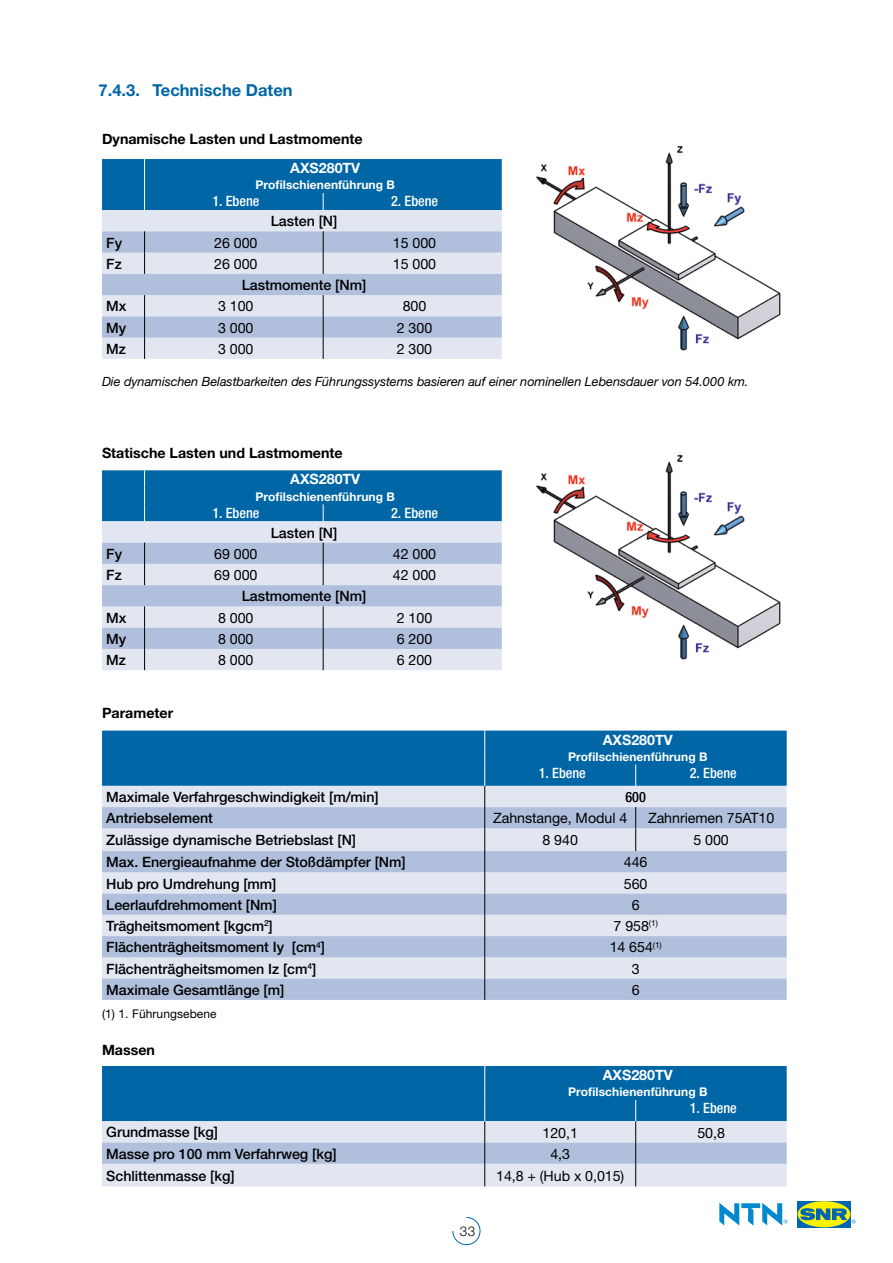
<style>
.page{position:relative;width:893px;height:1263px;background:#fff}
.page>*{position:absolute;margin:0;border:0;box-sizing:border-box;transform-origin:0 0}
.t1{font:700 16.5px "Helvetica Neue";color:#0066a6}
.t2{font:500 14.25px "Helvetica Neue";letter-spacing:-.005em;color:#000}
.t3{font:14.25px "Helvetica Neue";letter-spacing:-.005em;color:#000}
.t4{font:700 14.25px "Helvetica Neue";color:#000}
.t5{font:500 condensed 14.25px "Helvetica Neue";letter-spacing:-.005em;color:#fff}
.t6{font:700 14.25px "Helvetica Neue";color:#fff}
.t7{font:500 condensed 14.25px "Helvetica Neue";color:#000}
.t8{font:300 13.5px "Helvetica Neue";color:#000}
.t9{font:italic 12.75px "Helvetica Neue CE";letter-spacing:-.005em;color:#000}
.t10{font:700 12px "Helvetica Neue";letter-spacing:.005em;color:#fff}
.t11{font:12px "Helvetica Neue";letter-spacing:.005em;color:#000}
</style>
<div class="page">
<svg style="left:719px;top:1203px;width:69px;height:22px"></svg>
<svg style="left:797px;top:1201px;width:54px;height:26px"></svg>
<div style="left:798px;top:1201px;width:52px;height:26px;background:#fff200;border-radius:50%"></div>
<svg style="left:800px;top:1208px;width:55px;height:15px"></svg>
<svg style="left:452px;top:1217px;width:29px;height:28px"></svg>
<img style="left:536px;top:145px;width:245px;height:206px">
<img style="left:536px;top:454px;width:245px;height:206px">
<svg style="left:102px;top:730px;width:685px;height:270px;background:#9fbcd9"></svg>
<svg style="left:102px;top:1066px;width:685px;height:120px;background:#71a4ca"></svg>
<div style="left:102px;top:210px;width:400px;height:21px;background:#e1e6f1"></div>
<svg style="left:102px;top:231px;width:400px;height:128px;background:#c8d2e6"></svg>
<div style="left:102px;top:159px;width:400px;height:51px;background:#0066a6"></div>
<svg style="left:102px;top:521px;width:400px;height:22px;background:#dfe5f0"></svg>
<svg style="left:102px;top:543px;width:400px;height:127px;background:#c8d2e5"></svg>
<div style="left:102px;top:470px;width:400px;height:51px;background:#0066a6"></div>
<p class="t1" style="left:99px;top:80px;width:195px">7.4.3. Technische Daten</p>
<p class="t4" style="left:102px;top:130px;width:262px">Dynamische Lasten und Lastmomente</p>
<p class="t6" style="left:290px;top:159px;width:71px">AXS280TV</p>
<p class="t10" style="left:256px;top:178px;width:141px">Profilschienenführung B</p>
<p class="t5" style="left:212px;top:193px;width:49px">1. Ebene</p>
<p class="t5" style="left:391px;top:193px;width:49px">2. Ebene</p>
<p class="t2" style="left:271px;top:213px;width:68px">Lasten [N]</p>
<p class="t2" style="left:106px;top:234px;width:17px">Fy</p>
<p class="t3" style="left:214px;top:234px;width:45px">26 000</p>
<p class="t3" style="left:393px;top:234px;width:45px">15 000</p>
<p class="t2" style="left:106px;top:255px;width:17px">Fz</p>
<p class="t3" style="left:214px;top:255px;width:45px">26 000</p>
<p class="t3" style="left:393px;top:255px;width:45px">15 000</p>
<p class="t2" style="left:242px;top:276px;width:126px">Lastmomente [Nm]</p>
<p class="t2" style="left:106px;top:298px;width:22px">Mx</p>
<p class="t3" style="left:218px;top:298px;width:37px">3 100</p>
<p class="t3" style="left:403px;top:298px;width:25px">800</p>
<p class="t2" style="left:106px;top:319px;width:22px">My</p>
<p class="t3" style="left:218px;top:319px;width:37px">3 000</p>
<p class="t3" style="left:397px;top:319px;width:37px">2 300</p>
<p class="t2" style="left:106px;top:340px;width:21px">Mz</p>
<p class="t3" style="left:218px;top:340px;width:37px">3 000</p>
<p class="t3" style="left:397px;top:340px;width:37px">2 300</p>
<p class="t9" style="left:102px;top:374px;width:648px">Die dynamischen Belastbarkeiten des Führungssystems basieren auf einer nominellen Lebensdauer von 54.000 km.</p>
<p class="t4" style="left:102px;top:444px;width:242px">Statische Lasten und Lastmomente</p>
<p class="t6" style="left:290px;top:470px;width:71px">AXS280TV</p>
<p class="t10" style="left:256px;top:489px;width:141px">Profilschienenführung B</p>
<p class="t5" style="left:212px;top:504px;width:49px">1. Ebene</p>
<p class="t5" style="left:391px;top:504px;width:49px">2. Ebene</p>
<p class="t2" style="left:271px;top:524px;width:68px">Lasten [N]</p>
<p class="t2" style="left:106px;top:545px;width:17px">Fy</p>
<p class="t3" style="left:214px;top:545px;width:45px">69 000</p>
<p class="t3" style="left:393px;top:545px;width:45px">42 000</p>
<p class="t2" style="left:106px;top:566px;width:17px">Fz</p>
<p class="t3" style="left:214px;top:566px;width:45px">69 000</p>
<p class="t3" style="left:393px;top:566px;width:45px">42 000</p>
<p class="t2" style="left:242px;top:588px;width:126px">Lastmomente [Nm]</p>
<p class="t2" style="left:106px;top:609px;width:22px">Mx</p>
<p class="t3" style="left:218px;top:609px;width:37px">8 000</p>
<p class="t3" style="left:397px;top:609px;width:37px">2 100</p>
<p class="t2" style="left:106px;top:630px;width:22px">My</p>
<p class="t3" style="left:218px;top:630px;width:37px">8 000</p>
<p class="t3" style="left:397px;top:630px;width:37px">6 200</p>
<p class="t2" style="left:106px;top:651px;width:21px">Mz</p>
<p class="t3" style="left:218px;top:652px;width:37px">8 000</p>
<p class="t3" style="left:397px;top:652px;width:37px">6 200</p>
<p class="t4" style="left:102px;top:704px;width:73px">Parameter</p>
<p class="t6" style="left:603px;top:731px;width:71px">AXS280TV</p>
<p class="t10" style="left:568px;top:749px;width:141px">Profilschienenführung B</p>
<p class="t5" style="left:539px;top:764px;width:49px">1. Ebene</p>
<p class="t5" style="left:690px;top:764px;width:49px">2. Ebene</p>
<p class="t2" style="left:106px;top:788px;width:274px">Maximale Verfahrgeschwindigkeit [m/min]</p>
<p class="t7" style="left:625px;top:788px;width:22px">600</p>
<p class="t2" style="left:106px;top:810px;width:108px">Antriebselement</p>
<p class="t3" style="left:493px;top:810px;width:136px">Zahnstange, Modul 4</p>
<p class="t3" style="left:648px;top:810px;width:128px">Zahnriemen 75AT10</p>
<p class="t2" style="left:106px;top:832px;width:251px">Zulässige dynamische Betriebslast [N]</p>
<p class="t3" style="left:542px;top:832px;width:37px">8 940</p>
<p class="t3" style="left:693px;top:832px;width:37px">5 000</p>
<p class="t2" style="left:106px;top:854px;width:301px">Max. Energieaufnahme der Stoßdämpfer [Nm]</p>
<p class="t3" style="left:624px;top:854px;width:25px">446</p>
<p class="t2" style="left:106px;top:875px;width:172px">Hub pro Umdrehung [mm]</p>
<p class="t3" style="left:624px;top:875px;width:25px">560</p>
<p class="t2" style="left:106px;top:896px;width:172px">Leerlaufdrehmoment [Nm]</p>
<p class="t3" style="left:632px;top:896px;width:9px">6</p>
<p class="t2" style="left:106px;top:917px;width:168px">Trägheitsmoment [kgcm<sup>2</sup>]</p>
<p class="t3" style="left:614px;top:917px;width:46px">7 958<sup>(1)</sup></p>
<p class="t2" style="left:106px;top:939px;width:220px">Flächenträgheitsmoment Iy [cm<sup>4</sup>]</p>
<p class="t3" style="left:610px;top:939px;width:54px">14 654<sup>(1)</sup></p>
<p class="t2" style="left:106px;top:960px;width:211px">Flächenträgheitsmomen Iz [cm<sup>4</sup>]</p>
<p class="t3" style="left:632px;top:960px;width:9px">3</p>
<p class="t2" style="left:106px;top:981px;width:179px">Maximale Gesamtlänge [m]</p>
<p class="t3" style="left:632px;top:981px;width:9px">6</p>
<p class="t11" style="left:102px;top:1006px;width:116px">(1) 1. Führungsebene</p>
<p class="t4" style="left:102px;top:1041px;width:55px">Massen</p>
<p class="t6" style="left:603px;top:1066px;width:71px">AXS280TV</p>
<p class="t10" style="left:568px;top:1084px;width:141px">Profilschienenführung B</p>
<p class="t5" style="left:690px;top:1100px;width:49px">1. Ebene</p>
<p class="t2" style="left:106px;top:1124px;width:113px">Grundmasse [kg]</p>
<p class="t3" style="left:542px;top:1124px;width:37px">120,1</p>
<p class="t3" style="left:697px;top:1124px;width:29px">50,8</p>
<p class="t2" style="left:106px;top:1145px;width:232px">Masse pro 100 mm Verfahrweg [kg]</p>
<p class="t3" style="left:550px;top:1145px;width:21px">4,3</p>
<p class="t2" style="left:106px;top:1167px;width:130px">Schlittenmasse [kg]</p>
<p class="t3" style="left:496px;top:1167px;width:130px">14,8 + (Hub x 0,015)</p>
<p class="t8" style="left:460px;top:1223px;width:17px">33</p>
</div>
